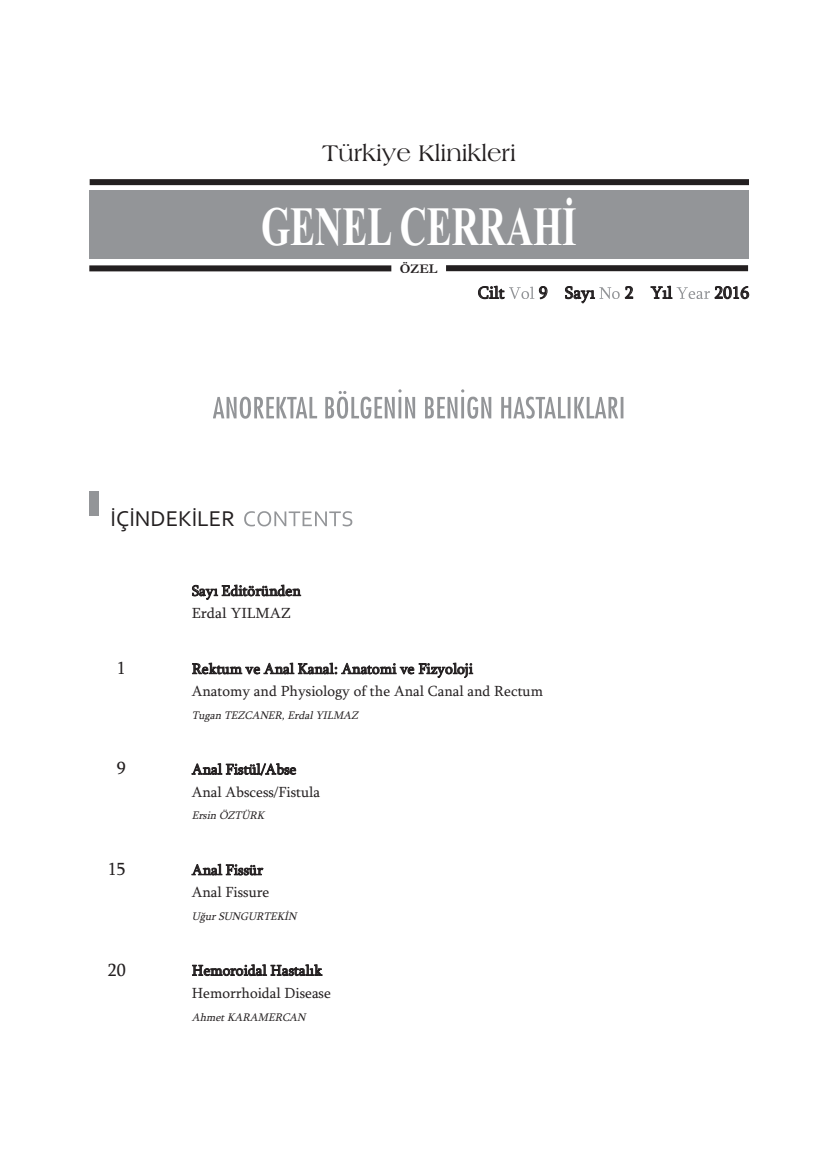
<style>
.page{position:relative;width:838px;height:1170px;background:#fff}
.page>*{position:absolute;margin:0;border:0;box-sizing:border-box;transform-origin:0 0}
.t1{font:700 55.35px "Times New Roman";color:#fff;scale:.68 1}
.t2{font:24px "Americana BT Roman";color:#231f20}
.t3{font:22.5px "Corbel";color:#231f20}
.t4{font:18px "Sylfaen";color:#231f20}
.t5{font:17.25px "Sylfaen";color:#231f20}
.t6{font:15px/22.6px "Sylfaen";color:#231f20}
.t7{font:700 13.5px "Garamond";color:#231f20}
.t8{font:italic 11.25px "Sylfaen";color:#231f20}
</style>
<div class="page">
<svg style="left:244px;top:511px;width:108px;height:15px"></svg>
<div style="left:89px;top:491px;width:10px;height:25px;background:#939598"></div>
<div style="left:89px;top:191px;width:659px;height:68px;background:#939598"></div>
<div style="left:90px;top:179px;width:659px;height:6px;background:#231f20"></div>
<div style="left:89px;top:265px;width:302px;height:6px;background:#231f20"></div>
<div style="left:446px;top:265px;width:302px;height:6px;background:#231f20"></div>
<svg style="left:509px;top:286px;width:25px;height:13px"></svg>
<svg style="left:599px;top:287px;width:20px;height:12px"></svg>
<svg style="left:676px;top:287px;width:34px;height:12px"></svg>
<svg style="left:213px;top:391px;width:158px;height:27px"></svg>
<h2 class="t2" style="left:322px;top:138px;width:195px">Türkiye Klinikleri</h2>
<h1 class="t1" style="left:261px;top:193px;width:466px">GENEL CERRAHİ</h1>
<p class="t7" style="left:399px;top:260px;width:39px">ÖZEL</p>
<p class="t5" style="left:478px;top:282px;width:28px">Cilt</p>
<p class="t5" style="left:539px;top:282px;width:57px">9 Sayı</p>
<p class="t5" style="left:625px;top:282px;width:49px">2 Yıl</p>
<p class="t5" style="left:714px;top:282px;width:36px">2016</p>
<h3 class="t3" style="left:111px;top:505px;width:126px">İÇİNDEKİLER</h3>
<p class="t6" style="left:192px;top:579px;width:111px">Sayı Editöründen<br>Erdal YILMAZ</p>
<p class="t4" style="left:117px;top:657px;width:10px">1</p>
<p class="t6" style="left:192px;top:657px;width:353px">Rektum ve Anal Kanal: Anatomi ve Fizyoloji<br>Anatomy and Physiology of the Anal Canal and Rectum</p>
<p class="t8" style="left:192px;top:708px;width:171px">Tugan TEZCANER, Erdal YILMAZ</p>
<p class="t4" style="left:117px;top:757px;width:10px">9</p>
<p class="t6" style="left:192px;top:757px;width:130px">Anal Fistül/Abse<br>Anal Abscess/Fistula</p>
<p class="t8" style="left:192px;top:808px;width:77px">Ersin ÖZTÜRK</p>
<p class="t4" style="left:108px;top:858px;width:19px">15</p>
<p class="t6" style="left:192px;top:858px;width:79px">Anal Fissür<br>Anal Fissure</p>
<p class="t8" style="left:192px;top:909px;width:109px">Uğur SUNGURTEKİN</p>
<p class="t4" style="left:108px;top:958px;width:19px">20</p>
<p class="t6" style="left:192px;top:958px;width:141px">Hemoroidal Hastalık<br>Hemorrhoidal Disease</p>
<p class="t8" style="left:192px;top:1009px;width:118px">Ahmet KARAMERCAN</p>
</div>
